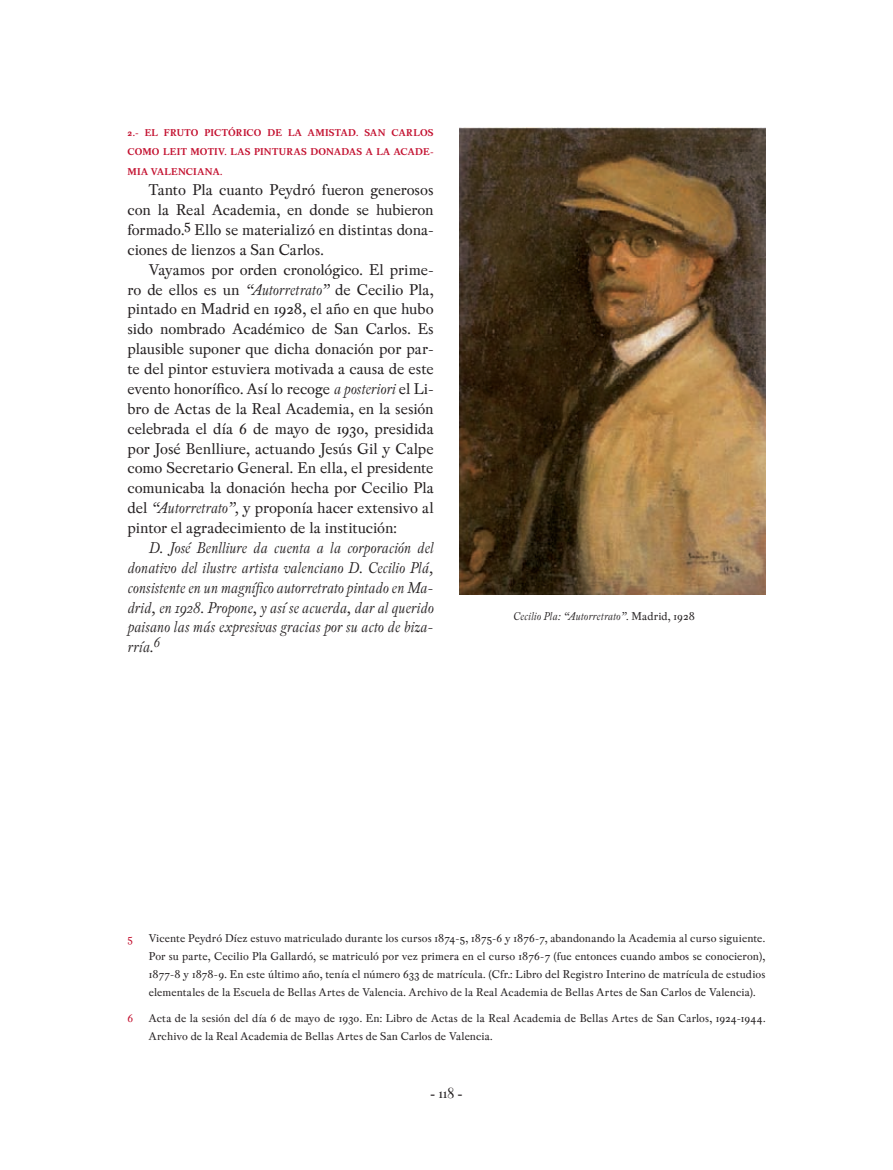
<style>
.page{position:relative;width:893px;height:1170px;background:#fff}
.page>*{position:absolute;margin:0;border:0;box-sizing:border-box;transform-origin:0 0}
.t1{font:18px "Peleguer";color:#231f20}
.t2{font:16.5px/19.8px "Pradell";letter-spacing:-.005em;color:#231f20;text-align:justify}
.t3{font:italic 16.5px/19.8px "Pradell";letter-spacing:-.005em;color:#231f20;text-align:justify}
.t4{font:12px/18px "Pradell";letter-spacing:.01em;color:#231f20;text-align:justify}
.t5{font:italic 12px "Pradell";letter-spacing:.005em;color:#231f20}
.t6{font:12px "Pradell";color:#c3102f}
.t7{font:700 10.5px "Pradell";letter-spacing:.035em;color:#c3102f}
.s1{font-style:italic}
.s2{font-style:normal}
</style>
<div class="page">
<img style="left:459px;top:128px;width:306px;height:466px">
<p class="t7" style="left:128px;top:126px;width:51px">2.- EL FRUTO</p>
<p class="t7" style="left:205px;top:126px;width:13px">PICTÓR</p>
<p class="t7" style="left:243px;top:126px;width:8px">ICO</p>
<p class="t7" style="left:268px;top:126px;width:9px">DE</p>
<p class="t7" style="left:288px;top:126px;width:45px">LA AMISTAD</p>
<p class="t7" style="left:356px;top:126px;width:14px">. SAN</p>
<p class="t7" style="left:392px;top:126px;width:6px">CAR</p>
<p class="t7" style="left:413px;top:126px;width:15px">LOS</p>
<p class="t7" style="left:128px;top:146px;width:5px">COMO</p>
<p class="t7" style="left:163px;top:146px;width:34px">LEIT MOT</p>
<p class="t7" style="left:214px;top:146px;width:54px">IV. LAS PINTURAS</p>
<p class="t7" style="left:310px;top:146px;width:4px">DONADAS</p>
<p class="t7" style="left:366px;top:146px;width:32px">ALAACADE</p>
<p class="t7" style="left:430px;top:146px;width:5px">-</p>
<p class="t7" style="left:128px;top:166px;width:50px">MIA VALENC</p>
<p class="t7" style="left:193px;top:166px;width:11px">IANA</p>
<p class="t7" style="left:220px;top:166px;width:4px">.</p>
<p class="t2" style="left:128px;top:180px;width:308px;text-indent:21px">Tanto Pla cuanto Peydró fueron generosos con la Real Academia, en donde se hubieron formado.<sup>5</sup> Ello se materializó en distintas dona&shy;ciones de lienzos a San Carlos.</p>
<p class="t2" style="left:128px;top:259px;width:308px;text-indent:21px">Vayamos por orden cronológico. El prime&shy;ro de ellos es un <span class="s1">“Autorretrato”</span> de Cecilio Pla, pintado en Madrid en 1928, el año en que hubo sido nombrado Académico de San Carlos. Es plausible suponer que dicha donación por par&shy;te del pintor estuviera motivada a causa de este evento honorífico. Así lo recoge <span class="s1">a posteriori</span> el Li&shy;bro de Actas de la Real Academia, en la sesión celebrada el día 6 de mayo de 1930, presidida por José Benlliure, actuando Jesús Gil y Calpe como Secretario General. En ella, el presidente comunicaba la donación hecha por Cecilio Pla del <span class="s1">“Autorretrato”,</span> y proponía hacer extensivo al pintor el agradecimiento de la institución:</p>
<p class="t3" style="left:128px;top:538px;width:308px;text-indent:21px">D. José Benlliure da cuenta a la corporación del donativo del ilustre artista valenciano D. Cecilio Plá, consistente en un magnífico autorretrato pintado en Ma&shy;drid, en 1928. Propone, y así se acuerda, dar al querido paisano las más expresivas gracias por su acto de biza&shy;rría.<sup>6</sup></p>
<p class="t5" style="left:513px;top:609px;width:183px">Cecilio Pla: “Autorretrato”. <span class="s2">Madrid, 1928</span></p>
<p class="t6" style="left:128px;top:931px;width:7px">5</p>
<p class="t4" style="left:149px;top:929px;width:618px">Vicente Peydró Díez estuvo matriculado durante los cursos 1874-5, 1875-6 y 1876-7, abandonando la Academia al curso siguiente.<br>Por su parte, Cecilio Pla Gallardó, se matriculó por vez primera en el curso 1876-7 (fue entonces cuando ambos se conocieron), 1877-8 y 1878-9. En este último año, tenía el número 633 de matrícula. (Cfr.: Libro del Registro Interino de matrícula de estudios elementales de la Escuela de Bellas Artes de Valencia. Archivo de la Real Academia de Bellas Artes de San Carlos de Valencia).</p>
<p class="t6" style="left:128px;top:1011px;width:7px">6</p>
<p class="t4" style="left:149px;top:1009px;width:618px">Acta de la sesión del día 6 de mayo de 1930. En: Libro de Actas de la Real Academia de Bellas Artes de San Carlos, 1924-1944.<br>Archivo de la Real Academia de Bellas Artes de San Carlos de Valencia.</p>
<p class="t1" style="left:430px;top:1083px;width:34px">- 118 -</p>
</div>
